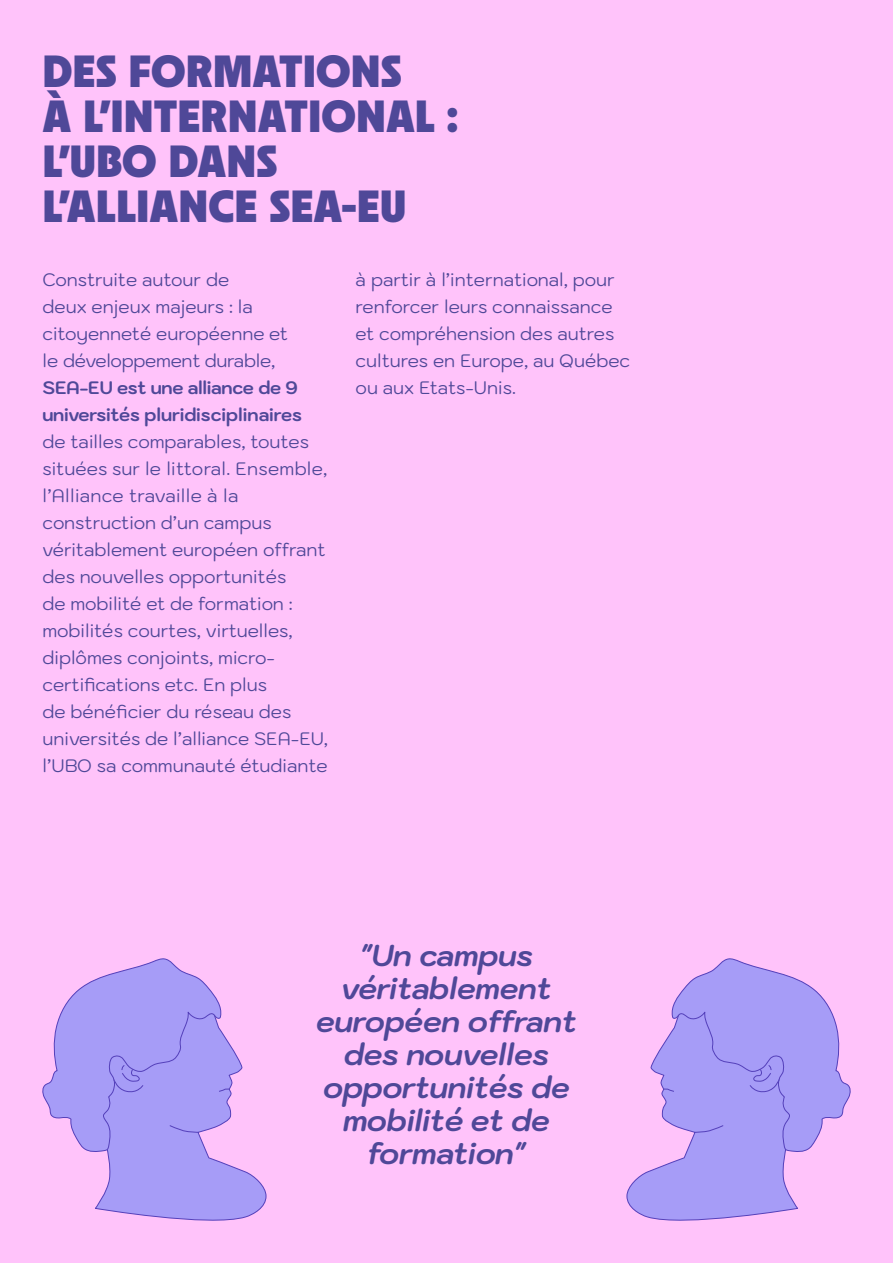
<style>
.page{position:relative;width:893px;height:1263px;background:#ffc3fa}
.page>*{position:absolute;margin:0;border:0;box-sizing:border-box;transform-origin:0 0}
.t1{font:900 45px/45px "Neighbor";color:#4f4898}
.t2{font:italic 700 30px/33px "Kodchasan";letter-spacing:-.01em;color:#4f4898;text-align:center}
.t3{font:18px/27px "Kodchasan";color:#4f4898}
.t4{font:700 18px/27px "Kodchasan";letter-spacing:-.015em;color:#4f4898}
</style>
<div class="page">
<svg style="left:42px;top:958px;width:225px;height:263px"></svg>
<svg style="left:626px;top:958px;width:225px;height:263px"></svg>
<h1 class="t1" style="left:43px;top:48px;width:417px">DES FORMATIONS<br>À L’INTERNATIONAL :<br>L’UBO DANS<br>L’ALLIANCE SEA-EU</h1>
<p class="t3" style="left:43px;top:267px;width:247px">Construite autour de<br>deux enjeux majeurs : la citoyenneté européenne et le développement durable,</p>
<p class="t4" style="left:43px;top:375px;width:261px">SEA-EU est une alliance de 9 universités pluridisciplinaires</p>
<p class="t3" style="left:43px;top:429px;width:287px">de tailles comparables, toutes situées sur le littoral. Ensemble, l’Alliance travaille à la construction d’un campus véritablement européen offrant des nouvelles opportunités<br>de mobilité et de formation : mobilités courtes, virtuelles, diplômes conjoints, micro&shy;certifications etc. En plus<br>de bénéficier du réseau des universités de l’alliance SEA-EU, l’UBO sa communauté étudiante</p>
<p class="t3" style="left:356px;top:267px;width:276px">à partir à l’international, pour renforcer leurs connaissance et compréhension des autres cultures en Europe, au Québec ou aux Etats-Unis.</p>
<h2 class="t2" style="left:316px;top:939px;width:262px">"Un campus véritablement européen offrant des nouvelles opportunités de mobilité et de formation"</h2>
</div>
